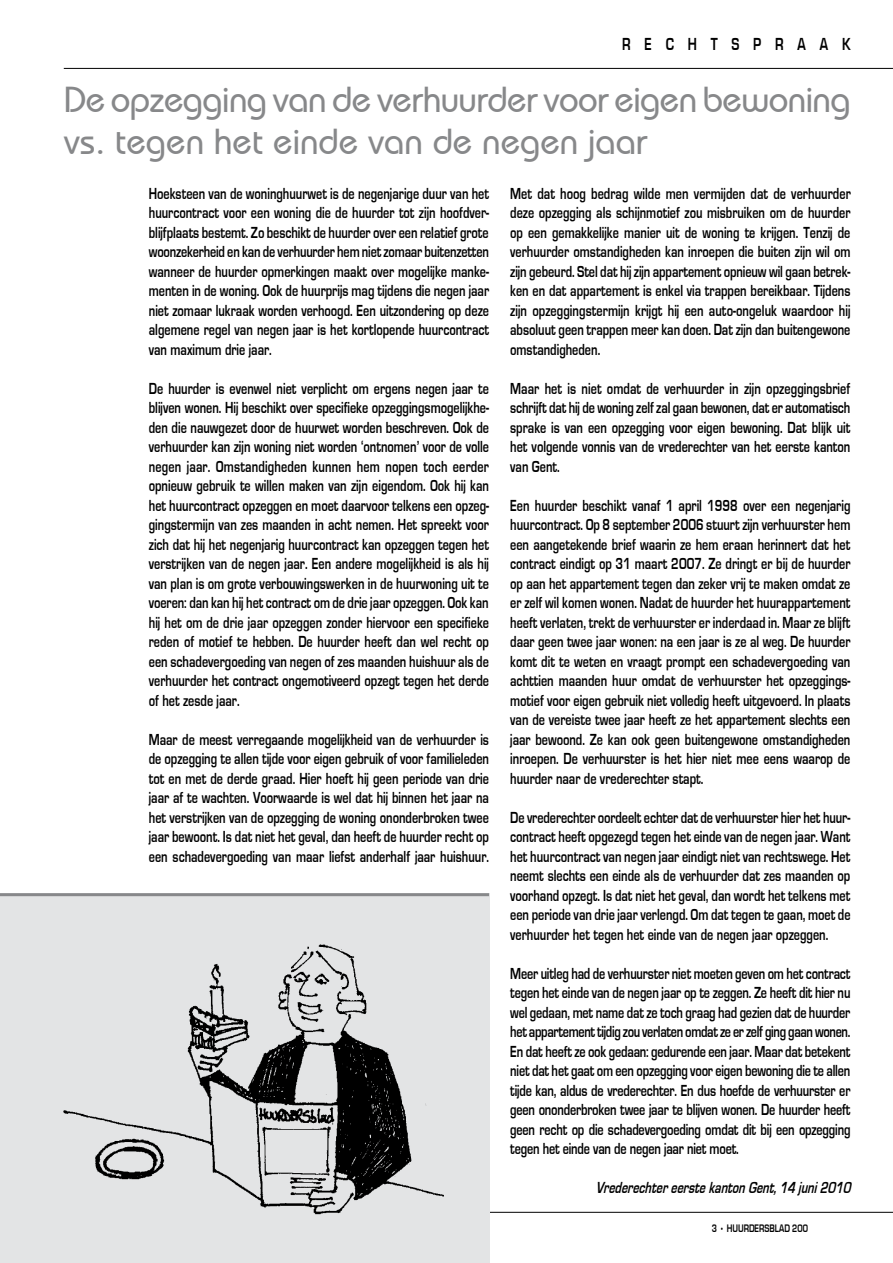
<style>
.page{position:relative;width:893px;height:1263px;background:#fff}
.page>*{position:absolute;margin:0;border:0;box-sizing:border-box;transform-origin:0 0}
.t1{font:500 36px/42px "Bauhaus IT Cby BT";letter-spacing:-.015em;color:#87888a}
.t2{font:18px "Eurose Cond";color:#000}
.t3{font:16.5px/19.5px "Eurose Cond";color:#000;text-align:justify}
.t4{font:italic 16.5px "Eurose Cond";color:#000}
.t5{font:11.25px "Eurose Cond";color:#000}
</style>
<div class="page">
<hr style="left:64px;top:1212px;width:829px;height:1px;background:#000">
<hr style="left:64px;top:68px;width:829px;height:1px;background:#000">
<div style="left:0;top:893px;width:489px;height:370px;background:#e3e4e5"></div>
<hr style="left:0;top:893px;width:489px;height:3px;background:#87888a">
<img style="left:63px;top:944px;width:381px;height:271px">
<p class="t2" style="left:622px;top:34px;width:230px">RE C H T S P RAA K</p>
<h1 class="t1" style="left:64px;top:78px;width:788px">De opzegging van de verhuurder voor eigen bewoning vs. tegen het einde van de negen jaar</h1>
<p class="t3" style="left:510px;top:183px;width:342px">Met dat hoog bedrag wilde men vermijden dat de verhuurder deze opzegging als schijnmotief zou misbruiken om de huurder op een gemakkelijke manier uit de woning te krijgen. Tenzij de verhuurder omstandigheden kan inroepen die buiten zijn wil om zijn gebeurd. Stel dat hij zijn appartement opnieuw wil gaan betrek&shy;ken en dat appartement is enkel via trappen bereikbaar. Tijdens zijn opzeggingstermijn krijgt hij een auto-ongeluk waardoor hij absoluut geen trappen meer kan doen. Dat zijn dan buitengewone omstandigheden.</p>
<p class="t3" style="left:510px;top:378px;width:342px">Maar het is niet omdat de verhuurder in zijn opzeggingsbrief schrijft dat hij de woning zelf zal gaan bewonen, dat er automatisch sprake is van een opzegging voor eigen bewoning. Dat blijk uit het volgende vonnis van de vrederechter van het eerste kanton van Gent.</p>
<p class="t3" style="left:510px;top:495px;width:342px">Een huurder beschikt vanaf 1 april 1998 over een negenjarig huurcontract. Op 8 september 2006 stuurt zijn verhuurster hem een aangetekende brief waarin ze hem eraan herinnert dat het contract eindigt op 31 maart 2007. Ze dringt er bij de huurder op aan het appartement tegen dan zeker vrij te maken omdat ze er zelf wil komen wonen. Nadat de huurder het huurappartement heeft verlaten, trekt de verhuurster er inderdaad in. Maar ze blijft daar geen twee jaar wonen: na een jaar is ze al weg. De huurder komt dit te weten en vraagt prompt een schadevergoeding van achttien maanden huur omdat de verhuurster het opzeggings&shy;motief voor eigen gebruik niet volledig heeft uitgevoerd. In plaats van de vereiste twee jaar heeft ze het appartement slechts een jaar bewoond. Ze kan ook geen buitengewone omstandigheden inroepen. De verhuurster is het hier niet mee eens waarop de huurder naar de vrederechter stapt.</p>
<p class="t3" style="left:510px;top:807px;width:342px">De vrederechter oordeelt echter dat de verhuurster hier het huur&shy;contract heeft opgezegd tegen het einde van de negen jaar. Want het huurcontract van negen jaar eindigt niet van rechtswege. Het neemt slechts een einde als de verhuurder dat zes maanden op voorhand opzegt. Is dat niet het geval, dan wordt het telkens met een periode van drie jaar verlengd. Om dat tegen te gaan, moet de verhuurder het tegen het einde van de negen jaar opzeggen.</p>
<p class="t3" style="left:510px;top:963px;width:342px">Meer uitleg had de verhuurster niet moeten geven om het contract tegen het einde van de negen jaar op te zeggen. Ze heeft dit hier nu wel gedaan, met name dat ze toch graag had gezien dat de huurder het appartement tijdig zou verlaten omdat ze er zelf ging gaan wonen.<br>En dat heeft ze ook gedaan: gedurende een jaar. Maar dat betekent niet dat het gaat om een opzegging voor eigen bewoning die te allen tijde kan, aldus de vrederechter. En dus hoefde de verhuurster er geen ononderbroken twee jaar te blijven wonen. De huurder heeft geen recht op die schadevergoeding omdat dit bij een opzegging tegen het einde van de negen jaar niet moet.</p>
<p class="t4" style="left:596px;top:1179px;width:256px">Vrederechter eerste kanton Gent, 14 juni 2010</p>
<p class="t3" style="left:149px;top:183px;width:342px">Hoeksteen van de woninghuurwet is de negenjarige duur van het huurcontract voor een woning die de huurder tot zijn hoofdver&shy;blijfplaats bestemt. Zo beschikt de huurder over een relatief grote woonzekerheid en kan de verhuurder hem niet zomaar buitenzetten wanneer de huurder opmerkingen maakt over mogelijke manke&shy;menten in de woning. Ook de huurprijs mag tijdens die negen jaar niet zomaar lukraak worden verhoogd. Een uitzondering op deze algemene regel van negen jaar is het kortlopende huurcontract van maximum drie jaar.</p>
<p class="t3" style="left:149px;top:379px;width:342px">De huurder is evenwel niet verplicht om ergens negen jaar te blijven wonen. Hij beschikt over specifieke opzeggingsmogelijkhe&shy;den die nauwgezet door de huurwet worden beschreven. Ook de verhuurder kan zijn woning niet worden ‘ontnomen’ voor de volle negen jaar. Omstandigheden kunnen hem nopen toch eerder opnieuw gebruik te willen maken van zijn eigendom. Ook hij kan het huurcontract opzeggen en moet daarvoor telkens een opzeg&shy;gingstermijn van zes maanden in acht nemen. Het spreekt voor zich dat hij het negenjarig huurcontract kan opzeggen tegen het verstrijken van de negen jaar. Een andere mogelijkheid is als hij van plan is om grote verbouwingswerken in de huurwoning uit te voeren: dan kan hij het contract om de drie jaar opzeggen. Ook kan hij het om de drie jaar opzeggen zonder hiervoor een specifieke reden of motief te hebben. De huurder heeft dan wel recht op een schadevergoeding van negen of zes maanden huishuur als de verhuurder het contract ongemotiveerd opzegt tegen het derde of het zesde jaar.</p>
<p class="t3" style="left:149px;top:730px;width:342px">Maar de meest verregaande mogelijkheid van de verhuurder is de opzegging te allen tijde voor eigen gebruik of voor familieleden tot en met de derde graad. Hier hoeft hij geen periode van drie jaar af te wachten. Voorwaarde is wel dat hij binnen het jaar na het verstrijken van de opzegging de woning ononderbroken twee jaar bewoont. Is dat niet het geval, dan heeft de huurder recht op een schadevergoeding van maar liefst anderhalf jaar huishuur.</p>
<p class="t5" style="left:712px;top:1222px;width:98px">3 • Huurdersblad 200</p>
</div>
